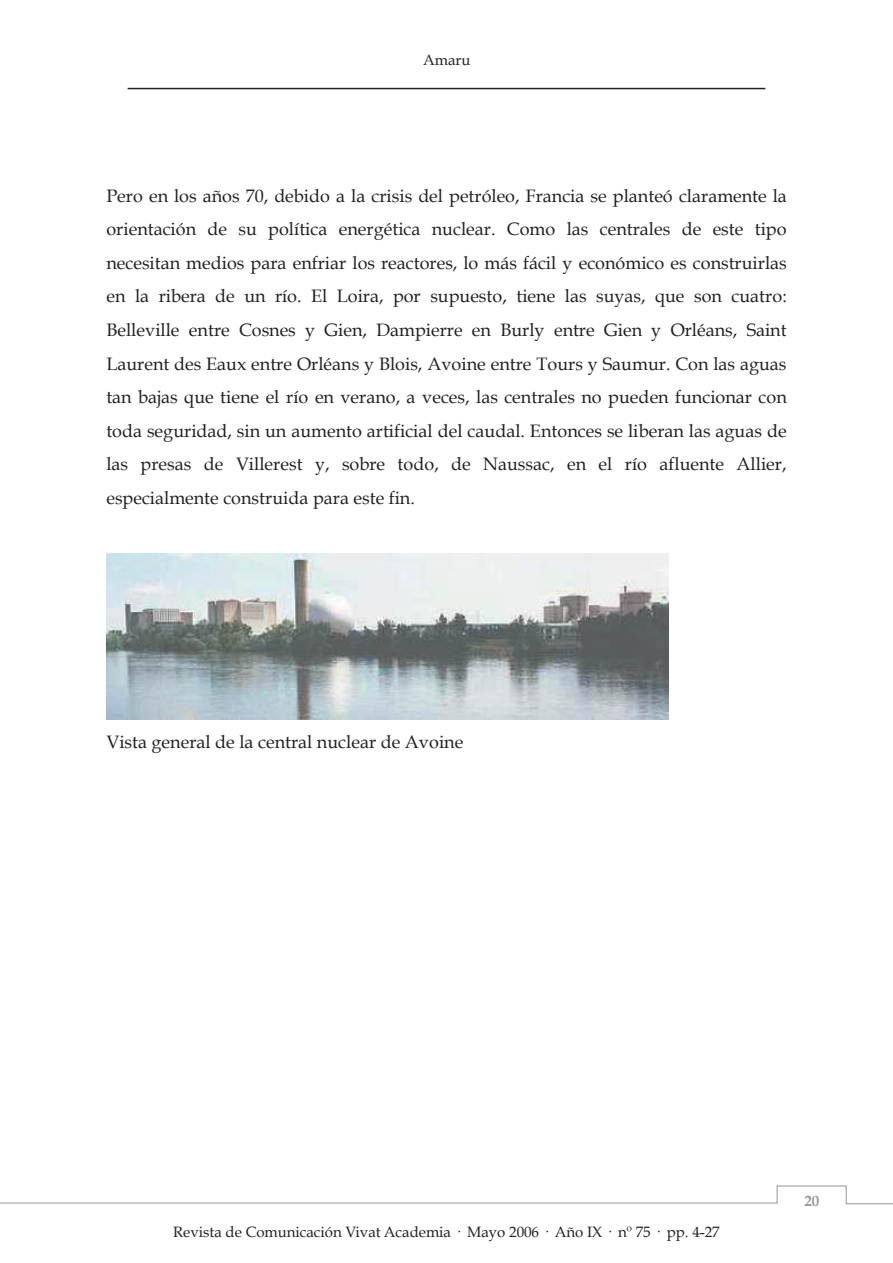
<style>
.page{position:relative;width:893px;height:1263px;background:#fff}
.page>*{position:absolute;margin:0;border:0;box-sizing:border-box;transform-origin:0 0}
.t1{font:18px/33.6px "Book Antiqua";color:#231f20;text-align:justify}
.t2{font:18px "Book Antiqua";color:#9e9fa3}
.t3{font:15px "Book Antiqua";color:#231f20}
.t4{font:700 15px "Book Antiqua";color:#939598}
</style>
<div class="page">
<img style="left:106px;top:553px;width:563px;height:166px">
<hr style="left:128px;top:88px;width:637px;height:1px;background:#231f20">
<svg style="left:0;top:1185px;width:893px;height:20px"></svg>
<p class="t3" style="left:423px;top:51px;width:49px">Amaru</p>
<p class="t1" style="left:106px;top:178px;width:682px">Pero en los años 70, debido a la crisis del petróleo, Francia se planteó claramente la orientación de su política energética nuclear. Como las centrales de este tipo necesitan medios para enfriar los reactores, lo más fácil y económico es construirlas en la ribera de un río. El Loira, por supuesto, tiene las suyas, que son cuatro:<br>Belleville entre Cosnes y Gien, Dampierre en Burly entre Gien y Orléans, Saint Laurent des Eaux entre Orléans y Blois, Avoine entre Tours y Saumur. Con las aguas tan bajas que tiene el río en verano, a veces, las centrales no pueden funcionar con toda seguridad, sin un aumento artificial del caudal. Entonces se liberan las aguas de las presas de Villerest y, sobre todo, de Naussac, en el río afluente Allier, especialmente construida para este fin.</p>
<p class="t1" style="left:106px;top:724px;width:358px">Vista general de la central nuclear de Avoine</p>
<p class="t3" style="left:173px;top:1222px;width:548px">Revista de Comunicación Vivat Academia · Mayo 2006 · Año IX · nº 75 · pp. 4-27</p>
<p class="t4" style="left:804px;top:1192px;width:16px">20</p>
<p class="t2" style="left:802px;top:1199px;width:19px">17</p>
</div>
